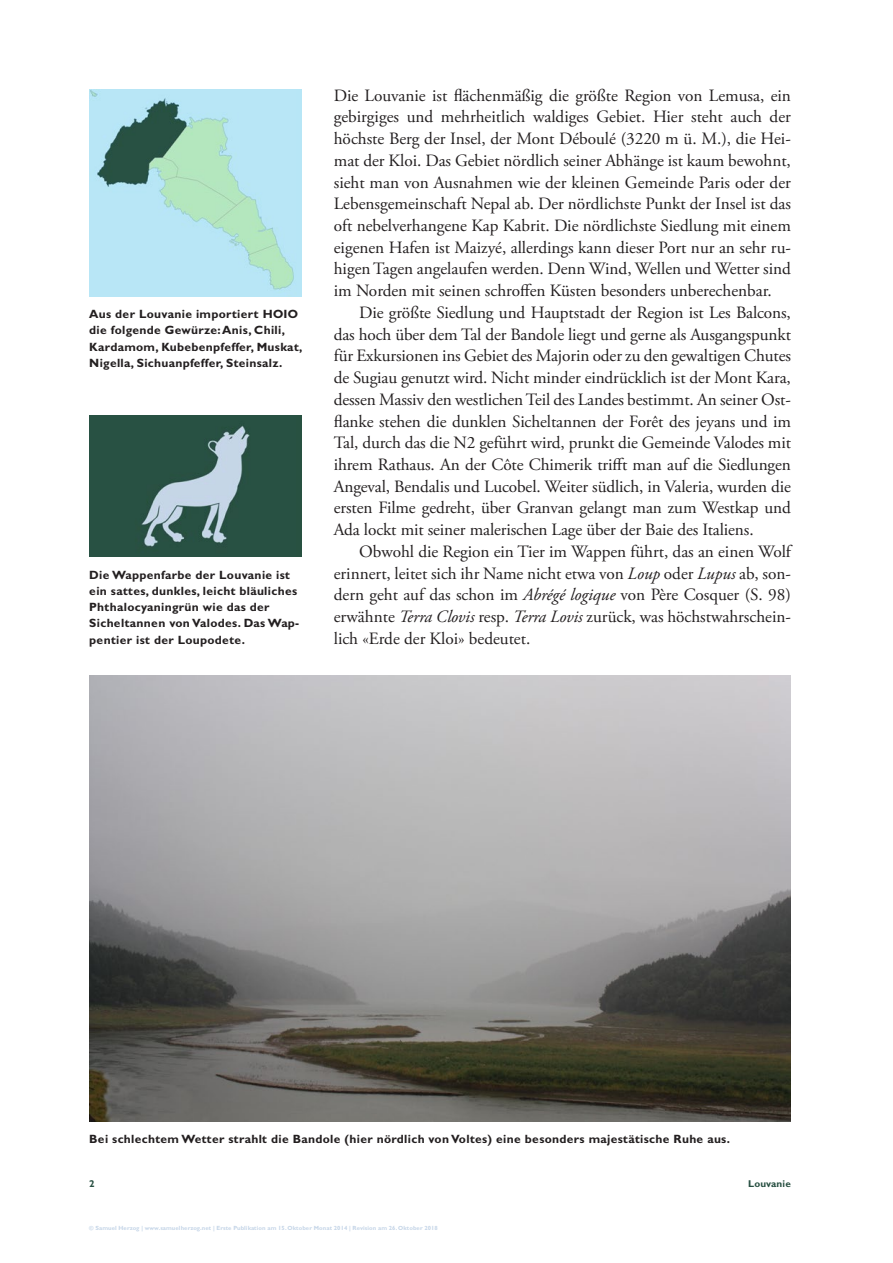
<style>
.page{position:relative;width:893px;height:1263px;background:#fff}
.page>*{position:absolute;margin:0;border:0;box-sizing:border-box;transform-origin:0 0}
.Lauftext_mit_Einzug{font:17.25px/21.8px "Adobe Garamond Pro";letter-spacing:-.005em;color:#231f20;text-align:justify}
.Lauftext_ohne_Einzug{font:17.25px/21.8px "Adobe Garamond Pro";color:#231f20;text-align:justify}
.Bildlegende_-_8_Bold{font:700 12px/16.4px "Gill Sans MT Pro";letter-spacing:.025em;color:#231f20}
.t1{font:700 9.9px "Gill Sans MT Pro";letter-spacing:.01em;color:#285042}
.Copyright_-_4_Heavy{font:700 6px "Gill Sans MT Pro";letter-spacing:.01em;color:#c6d6e8}
.s1{font-style:italic}
</style>
<div class="page">
<img style="left:89px;top:415px;width:213px;height:142px">
<img style="left:89px;top:676px;width:702px;height:446px">
<img style="left:89px;top:89px;width:213px;height:207px">
<p class="Bildlegende_-_8_Bold" style="left:89px;top:305px;width:215px">Aus der Louvanie importiert HOIO die folgende Gewürze: Anis, Chili, Kardamom, Kubebenpfeffer, Muskat, Nigella, Sichuanpfeffer, Steinsalz.</p>
<p class="Bildlegende_-_8_Bold" style="left:89px;top:566px;width:211px">Die Wappenfarbe der Louvanie ist ein sattes, dunkles, leicht bläuliches Phthalocyaningrün wie das der Sicheltannen von Valodes. Das Wap&shy;pentier ist der Loupodete.</p>
<p class="Lauftext_ohne_Einzug" style="left:334px;top:85px;width:459px">Die Louvanie ist flächenmäßig die größte Region von Lemusa, ein gebirgiges und mehrheitlich waldiges Gebiet. Hier steht auch der höchste Berg der Insel, der Mont Déboulé (3220 m ü. M.), die Hei&shy;mat der Kloi. Das Gebiet nördlich seiner Abhänge ist kaum bewohnt, sieht man von Ausnahmen wie der kleinen Gemeinde Paris oder der Lebensgemeinschaft Nepal ab. Der nördlichste Punkt der Insel ist das oft nebelverhangene Kap Kabrit. Die nördlichste Siedlung mit einem eigenen Hafen ist Maizyé, allerdings kann dieser Port nur an sehr ru&shy;higen Tagen angelaufen werden. Denn Wind, Wellen und Wetter sind im Norden mit seinen schroffen Küsten besonders unberechenbar.</p>
<p class="Lauftext_mit_Einzug" style="left:334px;top:302px;width:459px;text-indent:26px">Die größte Siedlung und Hauptstadt der Region ist Les Balcons, das hoch über dem Tal der Bandole liegt und gerne als Ausgangspunkt für Exkursionen ins Gebiet des Majorin oder zu den gewaltigen Chutes de Sugiau genutzt wird. Nicht minder eindrücklich ist der Mont Kara, dessen Massiv den westlichen Teil des Landes bestimmt. An seiner Ost&shy;flanke stehen die dunklen Sicheltannen der Forêt des jeyans und im Tal, durch das die N2 geführt wird, prunkt die Gemeinde Valodes mit ihrem Rathaus. An der Côte Chimerik trifft man auf die Siedlungen Angeval, Bendalis und Lucobel. Weiter südlich, in Valeria, wurden die ersten Filme gedreht, über Granvan gelangt man zum Westkap und Ada lockt mit seiner malerischen Lage über der Baie des Italiens.</p>
<p class="Lauftext_mit_Einzug" style="left:334px;top:541px;width:459px;text-indent:26px">Obwohl die Region ein Tier im Wappen führt, das an einen Wolf erinnert, leitet sich ihr Name nicht etwa von <span class="s1">Loup</span> oder <span class="s1">Lupus</span> ab, son&shy;dern geht auf das schon im <span class="s1">Abrégé logique</span> von Père Cosquer (S. 98) erwähnte <span class="s1">Terra Clovis</span> resp. <span class="s1">Terra Lovis</span> zurück, was höchstwahrschein&shy;lich «Erde der Kloi» bedeutet.</p>
<p class="Bildlegende_-_8_Bold" style="left:89px;top:1131px;width:642px">Bei schlechtem Wetter strahlt die Bandole (hier nördlich von Voltes) eine besonders majestätische Ruhe aus.</p>
<p class="t1" style="left:89px;top:1177px;width:7px">2</p>
<p class="t1" style="left:748px;top:1177px;width:44px">Louvanie</p>
<p class="Copyright_-_4_Heavy" style="left:89px;top:1224px;width:350px">© Samuel Herzog | www.samuelherzog.net | Erste Publikation am 15. Oktober Monat 2014 | Revision am 26. Oktober 2018</p>
</div>
